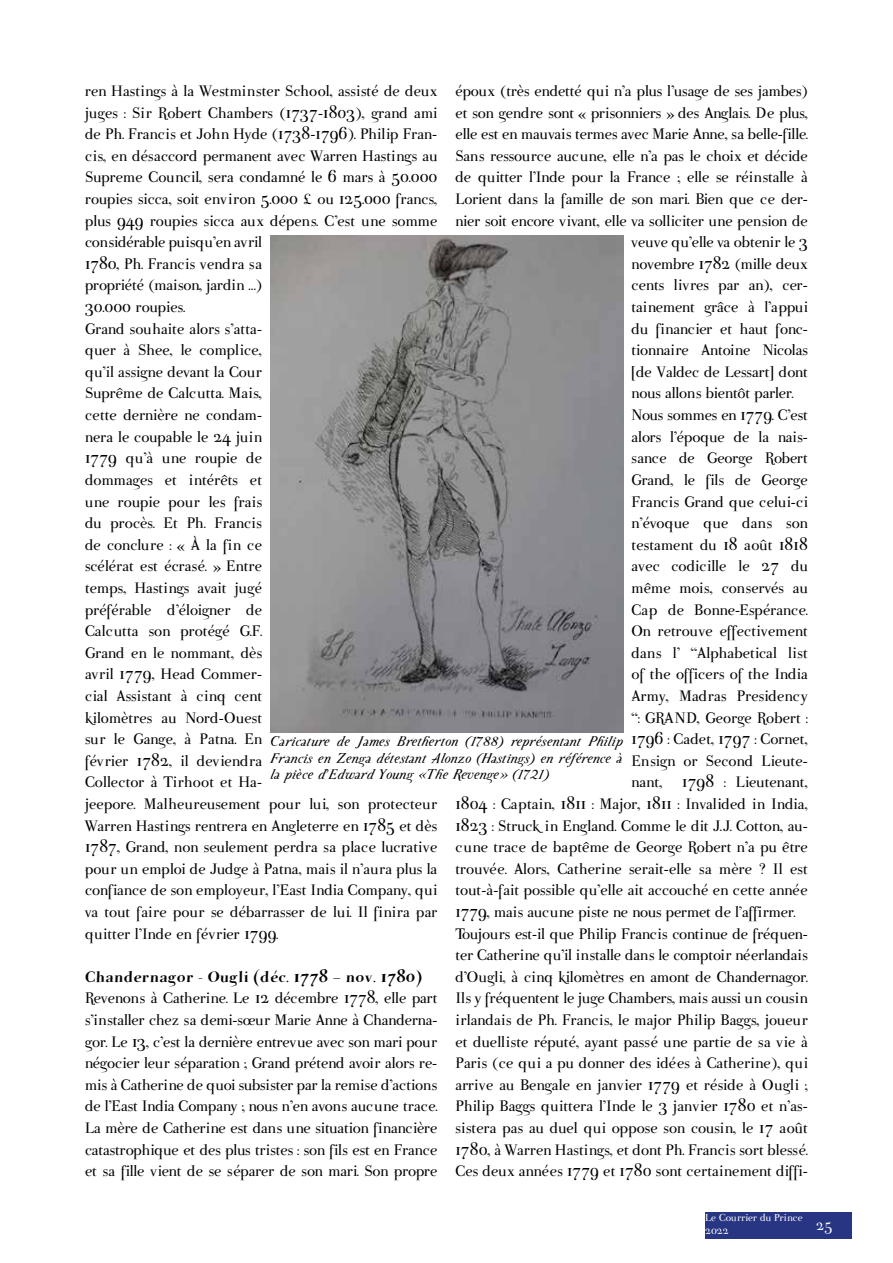
<style>
.page{position:relative;width:893px;height:1263px;background:#fff}
.page>*{position:absolute;margin:0;border:0;box-sizing:border-box;transform-origin:0 0}
.t1{font:18px/21.6px "Parma Petit";color:#000}
.t2{font:18px "Parma Petit Heavy Swinging";color:#000}
.t3{font:italic 16.5px/16.5px "Parma Petit";color:#000;text-align:justify}
.t4{font:16.5px "Parma Petit";color:#fff}
.t5{font:12px/12.9px "Parma Petit";color:#fff}
</style>
<div class="page">
<div style="left:808px;top:1212px;width:44px;height:27px;background:#283583"></div>
<div style="left:705px;top:1212px;width:103px;height:27px;background:#283583"></div>
<img style="left:271px;top:235px;width:352px;height:498px">
<p class="t1" style="left:85px;top:80px;width:354px">ren Hastings à la Westminster School, assisté de deux juges : Sir Robert Chambers (1737-1803), grand ami de Ph. Francis et John Hyde (1738-1796). Philip Fran&shy;cis, en désaccord permanent avec Warren Hastings au Supreme Council, sera condamné le 6 mars à 50.000 roupies sicca, soit environ 5.000 £ ou 125.000 francs, plus 949 roupies sicca aux dépens. C’est une somme considérable puisqu’en avril<br>1780, Ph. Francis vendra sa<br>propriété (maison, jardin …)<br>30.000 roupies.<br>Grand souhaite alors s’atta-<br>quer à Shee, le complice,<br>qu’il assigne devant la Cour<br>Suprême de Calcutta. Mais,<br>cette dernière ne condam-<br>nera le coupable le 24 juin<br>1779 qu’à une roupie de<br>dommages et intérêts et<br>une roupie pour les frais<br>du procès. Et Ph. Francis<br>de conclure : « À la fin ce<br>scélérat est écrasé. » Entre<br>temps, Hastings avait jugé<br>préférable d’éloigner de<br>Calcutta son protégé G.F.<br>Grand en le nommant, dès<br>avril 1779, Head Commer-<br>cial Assistant à cinq cent<br>kilomètres au Nord-Ouest<br>sur le Gange, à Patna. En<br>février 1782, il deviendra<br>Collector à Tirhoot et Ha-<br>jeepore. Malheureusement pour lui, son protecteur Warren Hastings rentrera en Angleterre en 1785 et dès 1787, Grand, non seulement perdra sa place lucrative pour un emploi de Judge à Patna, mais il n’aura plus la confiance de son employeur, l’East India Company, qui va tout faire pour se débarrasser de lui. Il finira par quitter l’Inde en février 1799.</p>
<p class="t2" style="left:85px;top:966px;width:338px">Chandernagor - Ougli (déc. 1778 – nov. 1780)</p>
<p class="t1" style="left:85px;top:988px;width:354px;text-align:justify">Revenons à Catherine. Le 12 décembre 1778, elle part s’installer chez sa demi-sœur Marie Anne à Chanderna&shy;gor. Le 13, c’est la dernière entrevue avec son mari pour négocier leur séparation ; Grand prétend avoir alors re&shy;mis à Catherine de quoi subsister par la remise d’actions de l’East India Company ; nous n’en avons aucune trace.<br>La mère de Catherine est dans une situation financière catastrophique et des plus tristes : son fils est en France et sa fille vient de se séparer de son mari. Son propre</p>
<p class="t1" style="left:455px;top:80px;width:354px">époux (très endetté qui n’a plus l’usage de ses jambes)</p>
<p class="t1" style="left:455px;top:102px;width:354px">et son gendre sont « prisonniers » des Anglais. De plus,</p>
<p class="t1" style="left:455px;top:124px;width:354px">elle est en mauvais termes avec Marie Anne, sa belle-fille.</p>
<p class="t1" style="left:455px;top:145px;width:354px">Sans ressource aucune, elle n’a pas le choix et décide</p>
<p class="t1" style="left:455px;top:167px;width:354px">de quitter l’Inde pour la France ; elle se réinstalle à</p>
<p class="t1" style="left:455px;top:188px;width:354px">Lorient dans la famille de son mari. Bien que ce der-</p>
<p class="t1" style="left:455px;top:210px;width:354px">nier soit encore vivant, elle va solliciter une pension de</p>
<p class="t1" style="left:632px;top:232px;width:178px">veuve qu’elle va obtenir le 3</p>
<p class="t1" style="left:632px;top:253px;width:178px">novembre 1782 (mille deux</p>
<p class="t1" style="left:632px;top:275px;width:178px">cents livres par an), cer-</p>
<p class="t1" style="left:632px;top:296px;width:178px">tainement grâce à l’appui</p>
<p class="t1" style="left:632px;top:318px;width:178px">du financier et haut fonc-</p>
<p class="t1" style="left:632px;top:340px;width:178px">tionnaire Antoine Nicolas</p>
<p class="t1" style="left:632px;top:361px;width:178px">[de Valdec de Lessart] dont</p>
<p class="t1" style="left:632px;top:383px;width:164px">nous allons bientôt parler.</p>
<p class="t1" style="left:632px;top:404px;width:178px">Nous sommes en 1779. C’est</p>
<p class="t1" style="left:632px;top:426px;width:178px">alors l’époque de la nais-</p>
<p class="t1" style="left:632px;top:448px;width:178px">sance de George Robert</p>
<p class="t1" style="left:632px;top:469px;width:178px">Grand, le fils de George</p>
<p class="t1" style="left:632px;top:491px;width:178px">Francis Grand que celui-ci</p>
<p class="t1" style="left:632px;top:512px;width:178px">n’évoque que dans son</p>
<p class="t1" style="left:632px;top:534px;width:178px">testament du 18 août 1818</p>
<p class="t1" style="left:632px;top:556px;width:178px">avec codicille le 27 du</p>
<p class="t1" style="left:632px;top:577px;width:178px">même mois, conservés au</p>
<p class="t1" style="left:632px;top:599px;width:178px">Cap de Bonne-Espérance.</p>
<p class="t1" style="left:632px;top:620px;width:178px">On retrouve effectivement</p>
<p class="t1" style="left:632px;top:642px;width:178px">dans l’ “Alphabetical list</p>
<p class="t1" style="left:632px;top:664px;width:178px">of the officers of the India</p>
<p class="t1" style="left:632px;top:685px;width:178px">Army, Madras Presidency</p>
<p class="t1" style="left:632px;top:707px;width:178px">“: GRAND, George Robert :</p>
<p class="t1" style="left:632px;top:728px;width:178px">1796 : Cadet, 1797 : Cornet,</p>
<p class="t1" style="left:632px;top:750px;width:178px">Ensign or Second Lieute-</p>
<p class="t1" style="left:632px;top:772px;width:178px">nant, 1798 : Lieutenant,</p>
<p class="t1" style="left:455px;top:793px;width:354px">1804 : Captain, 1811 : Major, 1811 : Invalided in India,</p>
<p class="t1" style="left:455px;top:815px;width:354px">1823 : Struck in England. Comme le dit J.J. Cotton, au-</p>
<p class="t1" style="left:455px;top:836px;width:354px">cune trace de baptême de George Robert n’a pu être</p>
<p class="t1" style="left:455px;top:858px;width:354px">trouvée. Alors, Catherine serait-elle sa mère ? Il est</p>
<p class="t1" style="left:455px;top:880px;width:354px">tout-à-fait possible qu’elle ait accouché en cette année</p>
<p class="t1" style="left:455px;top:901px;width:342px">1779, mais aucune piste ne nous permet de l’affirmer.</p>
<p class="t1" style="left:455px;top:923px;width:354px">Toujours est-il que Philip Francis continue de fréquen-</p>
<p class="t1" style="left:455px;top:944px;width:354px">ter Catherine qu’il installe dans le comptoir néerlandais</p>
<p class="t1" style="left:455px;top:966px;width:354px">d’Ougli, à cinq kilomètres en amont de Chandernagor.</p>
<p class="t1" style="left:455px;top:988px;width:354px">Ils y fréquentent le juge Chambers, mais aussi un cousin</p>
<p class="t1" style="left:455px;top:1009px;width:354px">irlandais de Ph. Francis, le major Philip Baggs, joueur</p>
<p class="t1" style="left:455px;top:1031px;width:354px">et duelliste réputé, ayant passé une partie de sa vie à</p>
<p class="t1" style="left:455px;top:1052px;width:354px">Paris (ce qui a pu donner des idées à Catherine), qui</p>
<p class="t1" style="left:455px;top:1074px;width:354px">arrive au Bengale en janvier 1779 et réside à Ougli ;</p>
<p class="t1" style="left:455px;top:1096px;width:354px">Philip Baggs quittera l’Inde le 3 janvier 1780 et n’as-</p>
<p class="t1" style="left:455px;top:1117px;width:354px">sistera pas au duel qui oppose son cousin, le 17 août</p>
<p class="t1" style="left:455px;top:1139px;width:354px">1780, à Warren Hastings, et dont Ph. Francis sort blessé.</p>
<p class="t1" style="left:455px;top:1160px;width:354px">Ces deux années 1779 et 1780 sont certainement diffi-</p>
<p class="t3" style="left:271px;top:733px;width:354px">Caricature de James Bretherton (1788) représentant Philip Francis en Zenga détestant Alonzo (Hastings) en référence à la pièce d’Edward Young «The Revenge» (1721)</p>
<p class="t5" style="left:705px;top:1211px;width:99px">Le Courrier du Prince<br>2022</p>
<p class="t4" style="left:816px;top:1216px;width:18px">25</p>
</div>
